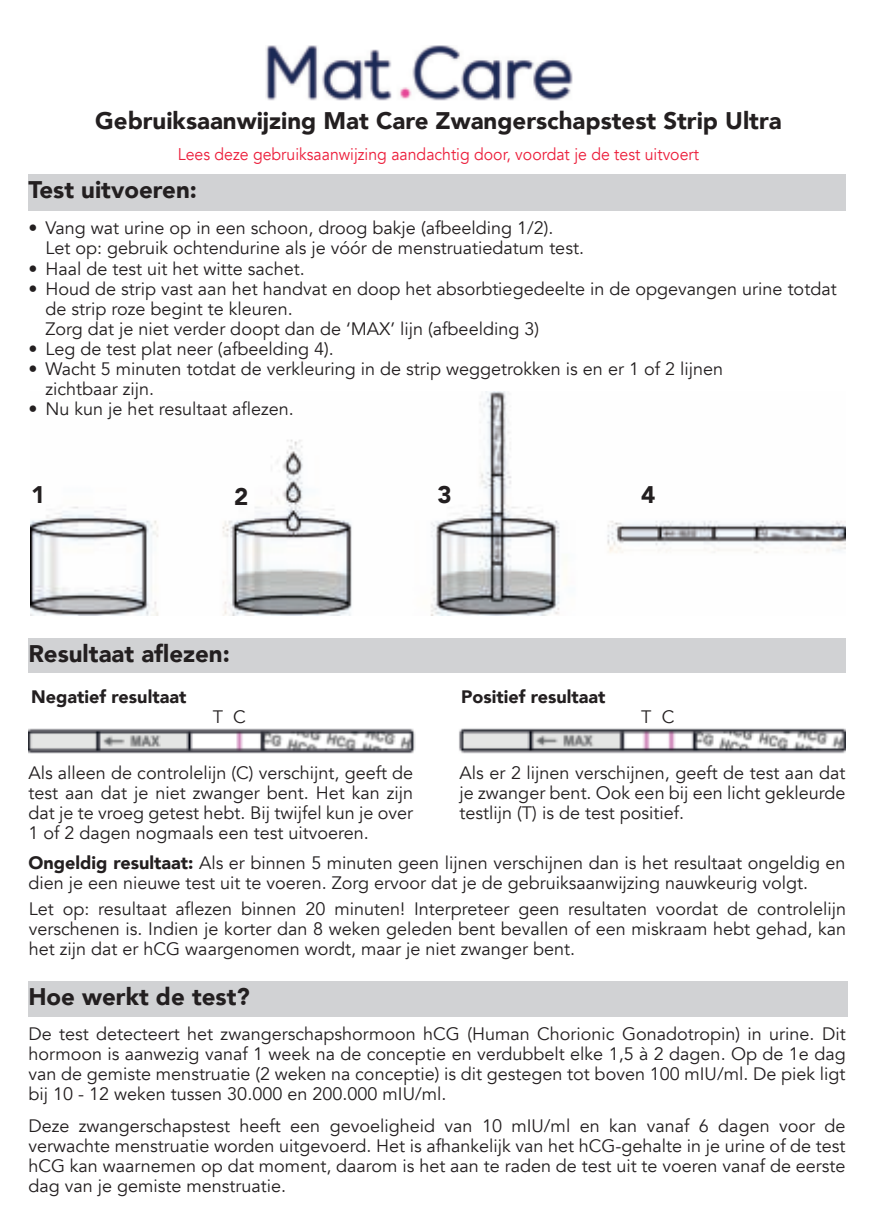
<style>
.page{position:relative;width:874px;height:1225px;background:#fff}
.page>*{position:absolute;margin:0;border:0;box-sizing:border-box;transform-origin:0 0}
.t1{font:900 24px "Avenir";color:#231f20}
.t2{font:18px/20px "Avenir";color:#231f20;text-align:justify}
.t3{font:900 18px "Avenir";color:#231f20}
.t4{font:17px "Avenir";color:#ec1d3a;scale:.94 1}
.s1{font-weight:900}
</style>
<div class="page">
<img style="left:266px;top:45px;width:307px;height:56px">
<img style="left:28px;top:728px;width:817px;height:26px">
<div style="left:28px;top:638px;width:817px;height:34px;background:#d1d2d4"></div>
<div style="left:28px;top:174px;width:817px;height:37px;background:#d1d2d4"></div>
<div style="left:28px;top:981px;width:819px;height:35px;background:#d1d2d4"></div>
<img style="left:30px;top:391px;width:815px;height:224px">
<h1 class="t1" style="left:95px;top:111px;width:687px">Gebruiksaanwijzing Mat Care Zwangerschapstest Strip Ultra</h1>
<p class="t4" style="left:178px;top:147px;width:555px">Lees deze gebruiksaanwijzing aandachtig door, voordat je de test uitvoert</p>
<h1 class="t1" style="left:28px;top:169px;width:170px">Test uitvoeren:</h1>
<p class="t2" style="left:28px;top:220px;width:526px">ï Vang wat urine op in een schoon, droog bakje (afbeelding 1/2).</p>
<p class="t2" style="left:45px;top:240px;width:539px">Let op: gebruik ochtendurine als je vóór de menstruatiedatum test.</p>
<p class="t2" style="left:28px;top:260px;width:277px">ï Haal de test uit het witte sachet.</p>
<p class="t2" style="left:28px;top:280px;width:809px">ï Houd de strip vast aan het handvat en doop het absorbtiegedeelte in de opgevangen urine totdat</p>
<p class="t2" style="left:45px;top:300px;width:248px">de strip roze begint te kleuren.</p>
<p class="t2" style="left:45px;top:320px;width:495px">Zorg dat je niet verder doopt dan de ‘MAX’ lijn (afbeelding 3)</p>
<p class="t2" style="left:28px;top:340px;width:307px">ï Leg de test plat neer (afbeelding 4).</p>
<p class="t2" style="left:28px;top:360px;width:695px">ï Wacht 5 minuten totdat de verkleuring in de strip weggetrokken is en er 1 of 2 lijnen</p>
<p class="t2" style="left:45px;top:380px;width:110px">zichtbaar zijn.</p>
<p class="t2" style="left:28px;top:400px;width:267px">ï Nu kun je het resultaat aflezen.</p>
<h1 class="t1" style="left:31px;top:484px;width:16px">1</h1>
<h1 class="t1" style="left:234px;top:487px;width:16px">2</h1>
<h1 class="t1" style="left:437px;top:484px;width:16px">3</h1>
<h1 class="t1" style="left:641px;top:484px;width:16px">4</h1>
<h1 class="t1" style="left:28px;top:633px;width:203px">Resultaat aflezen:</h1>
<p class="t3" style="left:31px;top:689px;width:156px">Negatief resultaat</p>
<p class="t3" style="left:461px;top:689px;width:146px">Positief resultaat</p>
<p class="t2" style="left:213px;top:708px;width:35px">T C</p>
<p class="t2" style="left:641px;top:708px;width:35px">T C</p>
<p class="t2" style="left:28px;top:765px;width:386px">Als alleen de controlelijn (C) verschijnt, geeft de test aan dat je niet zwanger bent. Het kan zijn dat je te vroeg getest hebt. Bij twijfel kun je over 1 of 2 dagen nogmaals een test uitvoeren.</p>
<p class="t2" style="left:459px;top:765px;width:387px">Als er 2 lijnen verschijnen, geeft de test aan dat je zwanger bent. Ook een bij een licht gekleurde testlijn (T) is de test positief.</p>
<p class="t2" style="left:28px;top:854px;width:818px"><span class="s1">Ongeldig resultaat:</span> Als er binnen 5 minuten geen lijnen verschijnen dan is het resultaat ongeldig en dien je een nieuwe test uit te voeren. Zorg ervoor dat je de gebruiksaanwijzing nauwkeurig volgt.</p>
<p class="t2" style="left:29px;top:899px;width:818px">Let op: resultaat aflezen binnen 20 minuten! Interpreteer geen resultaten voordat de controlelijn verschenen is. Indien je korter dan 8 weken geleden bent bevallen of een miskraam hebt gehad, kan het zijn dat er hCG waargenomen wordt, maar je niet zwanger bent.</p>
<h1 class="t1" style="left:28px;top:986px;width:223px">Hoe werkt de test?</h1>
<p class="t2" style="left:28px;top:1026px;width:818px">De test detecteert het zwangerschapshormoon hCG (Human Chorionic Gonadotropin) in urine. Dit hormoon is aanwezig vanaf 1 week na de conceptie en verdubbelt elke 1,5 à 2 dagen. Op de 1e dag van de gemiste menstruatie (2 weken na conceptie) is dit gestegen tot boven 100 mIU/ml. De piek ligt bij 10 - 12 weken tussen 30.000 en 200.000 mIU/ml.</p>
<p class="t2" style="left:28px;top:1117px;width:818px">Deze zwangerschapstest heeft een gevoeligheid van 10 mIU/ml en kan vanaf 6 dagen voor de verwachte menstruatie worden uitgevoerd. Het is afhankelijk van het hCG-gehalte in je urine of de test hCG kan waarnemen op dat moment, daarom is het aan te raden de test uit te voeren vanaf de eerste dag van je gemiste menstruatie.</p>
</div>
